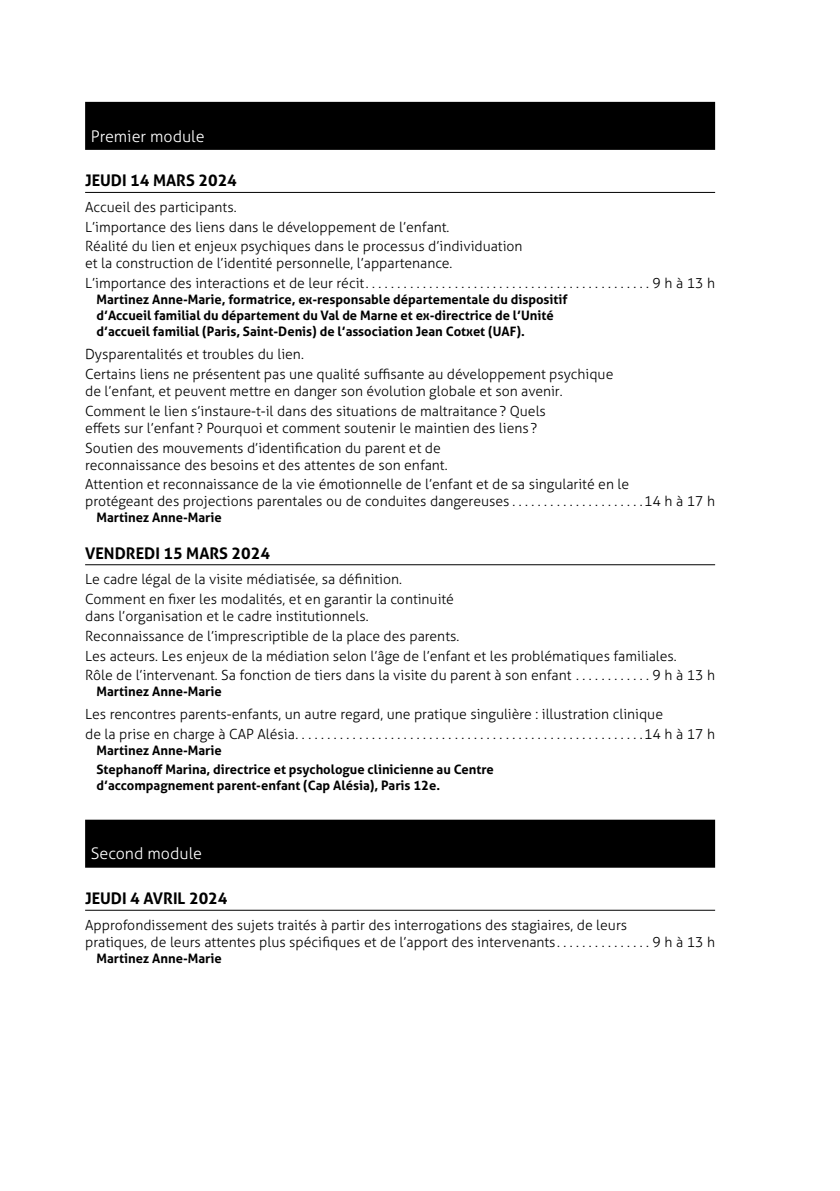
<style>
.page{position:relative;width:840px;height:1191px;background:#fff}
.page>*{position:absolute;margin:0;border:0;box-sizing:border-box;transform-origin:0 0}
.t1{font:700 16px "Aller";color:#000}
.t2{font:300 16px "Aller";color:#fff}
.t3{font:300 14px/19.8px "Aller";color:#000}
.t4{font:700 13px/16px "Aller";color:#000}
</style>
<div class="page">
<hr style="left:0;top:28px;width:1px;height:1134px;background:#82a1cc">
<div style="left:85px;top:102px;width:629px;height:48px;background:#000"></div>
<hr style="left:85px;top:192px;width:629px;height:1px;background:#000">
<hr style="left:85px;top:564px;width:629px;height:1px;background:#000">
<div style="left:85px;top:819px;width:629px;height:48px;background:#000"></div>
<hr style="left:85px;top:909px;width:629px;height:1px;background:#000">
<p class="t2" style="left:91px;top:126px;width:115px">Premier module</p>
<p class="t1" style="left:85px;top:171px;width:153px">JEUDI 14 MARS 2024</p>
<p class="t3" style="left:85px;top:197px;width:438px">Accueil des participants.<br>L’importance des liens dans le développement de l’enfant.<br>Réalité du lien et enjeux psychiques dans le processus d’individuation</p>
<p class="t3" style="left:85px;top:254px;width:368px">et la construction de l’identité personnelle, l’appartenance.<br>L’importance des interactions et de leur récit..............................................</p>
<p class="t3" style="left:652px;top:273px;width:64px">9 h à 13 h</p>
<p class="t4" style="left:96px;top:291px;width:472px">Martinez Anne-Marie, formatrice, ex-responsable départementale du dispositif d’Accueil familial du département du Val de Marne et ex-directrice de l’Unité d’accueil familial (Paris, Saint-Denis) de l’association Jean Cotxet (UAF).</p>
<p class="t3" style="left:85px;top:344px;width:529px">Dysparentalités et troubles du lien.<br>Certains liens ne présentent pas une qualité suffisante au développement psychique</p>
<p class="t3" style="left:85px;top:381px;width:479px">de l’enfant, et peuvent mettre en danger son évolution globale et son avenir.<br>Comment le lien s’instaure-t-il dans des situations de maltraitance? Quels</p>
<p class="t3" style="left:85px;top:418px;width:453px">effets sur l’enfant ? Pourquoi et comment soutenir le maintien des liens ?<br>Soutien des mouvements d’identification du parent et de</p>
<p class="t3" style="left:85px;top:455px;width:545px">reconnaissance des besoins et des attentes de son enfant.<br>Attention et reconnaissance de la vie émotionnelle de l’enfant et de sa singularité en le</p>
<p class="t3" style="left:85px;top:491px;width:429px">protégeant des projections parentales ou de conduites dangereuses.....................</p>
<p class="t3" style="left:644px;top:491px;width:72px">14 h à 17 h</p>
<p class="t4" style="left:96px;top:510px;width:127px">Martinez Anne-Marie</p>
<p class="t1" style="left:85px;top:543px;width:186px">VENDREDI 15 MARS 2024</p>
<p class="t3" style="left:85px;top:569px;width:370px">Le cadre légal de la visite médiatisée, sa définition.<br>Comment en fixer les modalités, et en garantir la continuité</p>
<p class="t3" style="left:85px;top:606px;width:593px">dans l’organisation et le cadre institutionnels.<br>Reconnaissance de l’imprescriptible de la place des parents.<br>Les acteurs. Les enjeux de la médiation selon l’âge de l’enfant et les problématiques familiales.<br>Rôle de l’intervenant. Sa fonction de tiers dans la visite du parent à son enfant.............</p>
<p class="t3" style="left:652px;top:665px;width:64px">9 h à 13 h</p>
<p class="t4" style="left:96px;top:684px;width:127px">Martinez Anne-Marie</p>
<p class="t3" style="left:85px;top:704px;width:579px">Les rencontres parents-enfants, un autre regard, une pratique singulière : illustration clinique de la prise en charge à CAP Alésia.......................................................</p>
<p class="t3" style="left:644px;top:724px;width:72px">14 h à 17 h</p>
<p class="t4" style="left:96px;top:741px;width:398px;line-height:18.8px">Martinez Anne-Marie<br>Stephanoff Marina, directrice et psychologue clinicienne au Centre</p>
<p class="t4" style="left:96px;top:777px;width:345px">d’accompagnement parent-enfant (Cap Alésia), Paris 12e.</p>
<p class="t2" style="left:91px;top:844px;width:113px">Second module</p>
<p class="t1" style="left:85px;top:888px;width:144px">JEUDI 4 AVRIL 2024</p>
<p class="t3" style="left:85px;top:916px;width:543px;line-height:17px">Approfondissement des sujets traités à partir des interrogations des stagiaires, de leurs pratiques, de leurs attentes plus spécifiques et de l’apport des intervenants................</p>
<p class="t3" style="left:652px;top:931px;width:64px">9 h à 13 h</p>
<p class="t4" style="left:96px;top:950px;width:127px">Martinez Anne-Marie</p>
</div>
